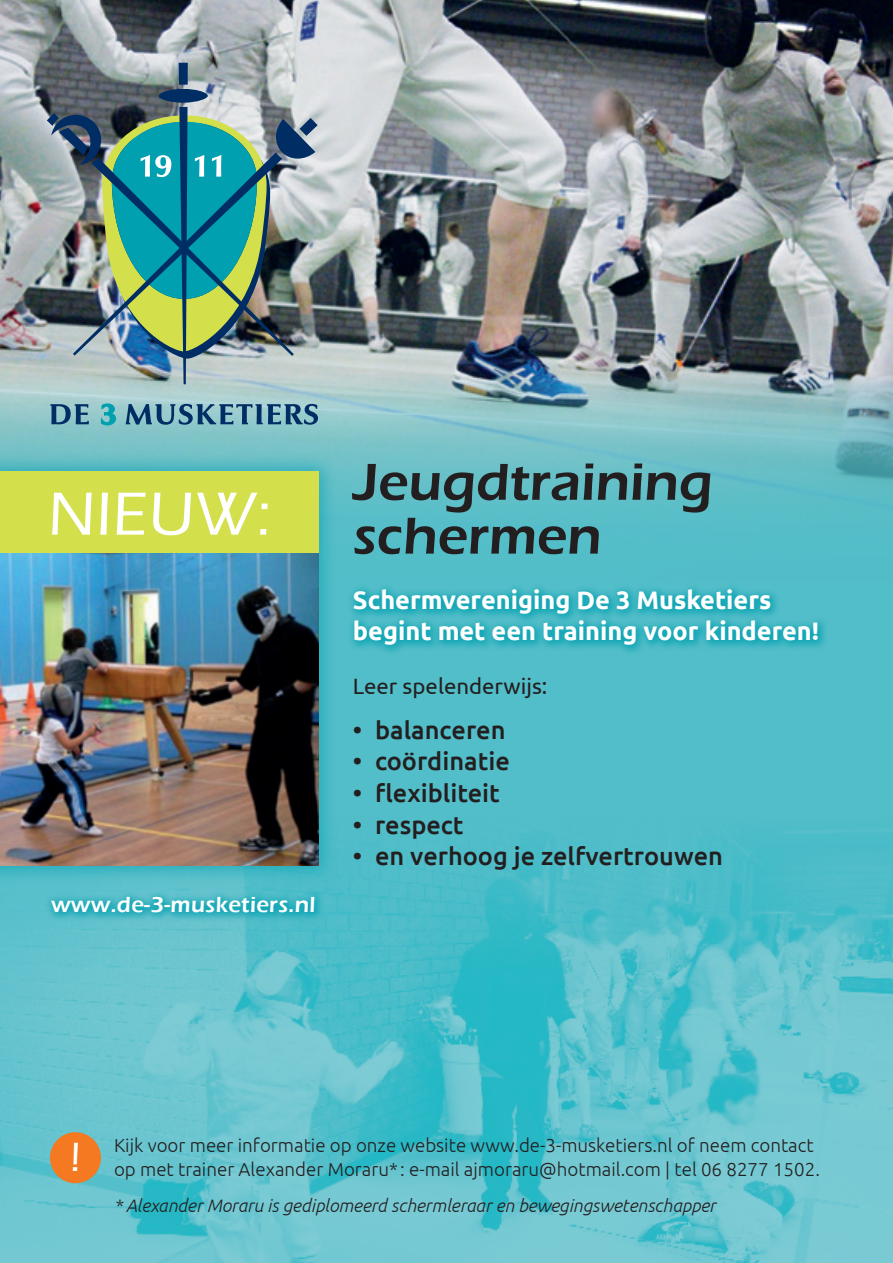
<style>
.page{position:relative;width:893px;height:1263px;background:#52bec9}
.page>*{position:absolute;margin:0;border:0;box-sizing:border-box;transform-origin:0 0}
.t1{font:500 63px "Eras ITC";letter-spacing:.01em;color:#fff}
.t2{font:600 53.85px "Eras ITC";color:#231f20}
.t3{font:500 42px "Eras ITC";color:#fff}
.t4{font:500 25.35px "Ubuntu";color:#231f20}
.t5{font:700 25.35px "Ubuntu";color:#fff}
.t6{font:600 22.5px "Eras ITC";letter-spacing:.015em;color:#fff}
.t7{font:22.2px "Ubuntu";color:#231f20}
.t8{font:300 18.75px/24px "Ubuntu";color:#231f20}
.t9{font:italic 300 18px "Ubuntu";color:#231f20}
</style>
<div class="page">
<img style="left:0;top:843px;width:893px;height:420px">
<img style="left:0;top:0;width:893px;height:507px">
<svg style="left:50px;top:404px;width:39px;height:20px"></svg>
<svg style="left:126px;top:404px;width:192px;height:21px;background:#5a8aa2"></svg>
<svg style="left:101px;top:403px;width:15px;height:22px"></svg>
<img style="left:294px;top:118px;width:24px;height:238px">
<img style="left:47px;top:112px;width:247px;height:244px">
<img style="left:102px;top:63px;width:168px;height:321px">
<div style="left:0;top:452px;width:337px;height:432px;background:#00a0b0;opacity:.6"></div>
<div style="left:0;top:471px;width:319px;height:83px;background:#d4df4c"></div>
<img style="left:0;top:554px;width:319px;height:311px">
<div style="left:346px;top:582px;width:482px;height:74px;background:#00a0b0;opacity:.75"></div>
<div style="left:44px;top:889px;width:281px;height:34px;background:#00a0b0;opacity:.75"></div>
<div style="left:50px;top:1132px;width:51px;height:51px;background:#f47921;border-radius:50%"></div>
<p class="t1" style="left:48px;top:478px;width:224px">NIEUW:</p>
<p class="t6" style="left:51px;top:892px;width:266px">www.de-3-musketiers.nl</p>
<p class="t2" style="left:353px;top:451px;width:362px">Jeugdtraining</p>
<p class="t2" style="left:353px;top:505px;width:251px">schermen</p>
<p class="t5" style="left:353px;top:584px;width:420px">Schermvereniging De 3 Musketiers</p>
<p class="t5" style="left:353px;top:616px;width:468px">begint met een training voor kinderen!</p>
<p class="t7" style="left:353px;top:673px;width:196px">Leer spelenderwijs:</p>
<p class="t4" style="left:353px;top:713px;width:154px">• balanceren</p>
<p class="t4" style="left:353px;top:745px;width:158px">• coördinatie</p>
<p class="t4" style="left:353px;top:777px;width:148px">• flexibliteit</p>
<p class="t4" style="left:353px;top:809px;width:112px">• respect</p>
<p class="t4" style="left:353px;top:840px;width:372px">• en verhoog je zelfvertrouwen</p>
<p class="t3" style="left:70px;top:1133px;width:13px">!</p>
<p class="t8" style="left:114px;top:1133px;width:707px">Kijk voor meer informatie op onze website www.de-3-musketiers.nl of neem contact op met trainer Alexander Moraru* : e-mail ajmoraru@hotmail.com | tel 06 8277 1502.</p>
<p class="t9" style="left:114px;top:1195px;width:603px">* Alexander Moraru is gediplomeerd schermleraar en bewegingswetenschapper</p>
</div>
